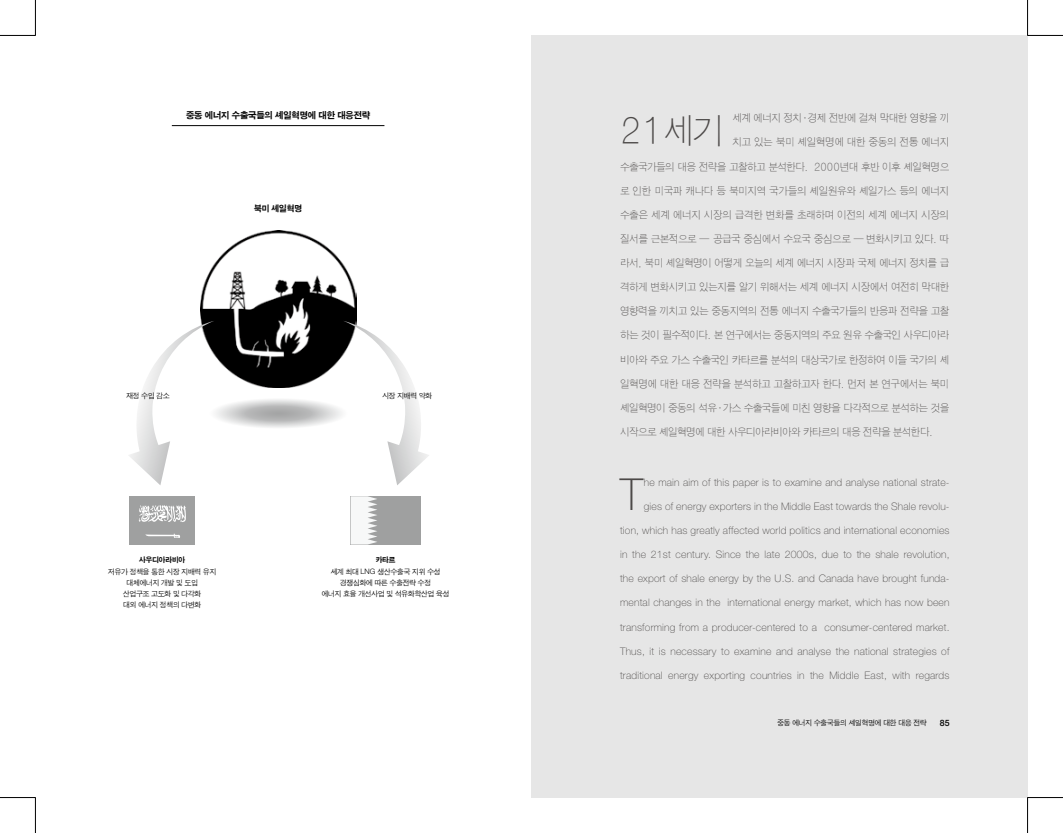
<style>
.page{position:relative;width:1063px;height:833px;background:#fff}
.page>*{position:absolute;margin:0;border:0;box-sizing:border-box;transform-origin:0 0}
.t1{font:100 44.12px "Helvetica Neue LT Std";color:#4c4948}
.t2{font:34.5px "SMSE Gothic Std";color:#4c4948;scale:.95 1}
.t3{font:100 10.38px "Helvetica Neue LT Std";letter-spacing:.02em;color:#4c4948}
.t4{font:10.38px "SMSE Gothic Std";letter-spacing:-.075em;color:#4c4948;scale:.95 1}
.t5{font:9.38px "SMK Gothic Std";letter-spacing:-.09em;color:#000;scale:.96 1}
.t6{font:8.75px "SMK Gothic Std";letter-spacing:-.09em;color:#000;scale:.96 1}
.t7{font:500 8.75px "Helvetica Neue LT Std";color:#000}
.t8{font:7.5px/11.2px "SMJ Gothic Std";letter-spacing:-.09em;color:#000;text-align:center;scale:.96 1}
.t9{font:7.5px "SMK Gothic Std";letter-spacing:-.09em;color:#000;scale:.96 1}
.s1{font-family:"Helvetica Neue LT Std";font-weight:300}
</style>
<div class="page">
<div style="left:531px;top:35px;width:497px;height:762px;background:#e6e6e6"></div>
<hr style="left:172px;top:125px;width:212px;height:1px;background:#000">
<img style="left:200px;top:231px;width:156px;height:90px">
<div style="left:351px;top:496px;width:70px;height:48px;background:#9fa0a0"></div>
<svg style="left:351px;top:496px;width:26px;height:48px"></svg>
<div style="left:129px;top:496px;width:66px;height:48px;background:#9fa0a0"></div>
<svg style="left:139px;top:505px;width:47px;height:33px"></svg>
<svg style="left:129px;top:321px;width:300px;height:164px"></svg>
<hr style="left:0;top:35px;width:35px;height:1px;background:#000">
<hr style="left:1028px;top:35px;width:35px;height:1px;background:#000">
<hr style="left:0;top:797px;width:35px;height:1px;background:#000">
<hr style="left:1028px;top:797px;width:35px;height:1px;background:#000">
<hr style="left:35px;top:0;width:1px;height:35px;background:#000">
<hr style="left:35px;top:797px;width:1px;height:36px;background:#000">
<hr style="left:1027px;top:0;width:1px;height:35px;background:#000">
<hr style="left:1027px;top:797px;width:1px;height:36px;background:#000">
<p class="t5" style="left:186px;top:110px;width:194px">중동 에너지 수출국들의 셰일혁명에 대한 대응전략</p>
<p class="t6" style="left:254px;top:204px;width:52px">북미 셰일혁명</p>
<p class="t8" style="left:126px;top:390px;width:47px">재정 수입 감소</p>
<p class="t8" style="left:382px;top:390px;width:54px">시장 지배력 약화</p>
<p class="t9" style="left:139px;top:556px;width:50px">사우디아라비아</p>
<p class="t8" style="left:108px;top:566px;width:115px">저유가 정책을 통한 시장 지배력 유지 대체에너지 개발 및 도입<br>산업구조 고도화 및 다각화<br>대외 에너지 정책의 다변화</p>
<p class="t9" style="left:375px;top:556px;width:23px">카타르</p>
<p class="t8" style="left:321px;top:566px;width:135px">세계 최대 <span class="s1">LNG</span> 생산수출국 지위 수성 경쟁심화에 따른 수출전략 수정<br>에너지 효율 개선사업 및 석유화학산업 육성</p>
<h2 class="t2" style="left:620px;top:112px;width:112px">21세기</h2>
<p class="t4" style="left:732px;top:113px;width:230px">세계 에너지 정치·경제 전반에 걸쳐 막대한 영향을 끼</p>
<p class="t4" style="left:732px;top:137px;width:230px">치고 있는 북미 셰일혁명에 대한 중동의 전통 에너지</p>
<p class="t4" style="left:620px;top:161px;width:348px">수출국가들의 대응 전략을 고찰하고 분석한다. 2000년대 후반 이후 셰일혁명으</p>
<p class="t4" style="left:620px;top:185px;width:348px">로 인한 미국과 캐나다 등 북미지역 국가들의 셰일원유와 셰일가스 등의 에너지</p>
<p class="t4" style="left:620px;top:209px;width:348px">수출은 세계 에너지 시장의 급격한 변화를 초래하며 이전의 세계 에너지 시장의</p>
<p class="t4" style="left:620px;top:233px;width:348px">질서를 근본적으로 — 공급국 중심에서 수요국 중심으로 — 변화시키고 있다. 따</p>
<p class="t4" style="left:620px;top:257px;width:349px">라서, 북미 셰일혁명이 어떻게 오늘의 세계 에너지 시장과 국제 에너지 정치를 급</p>
<p class="t4" style="left:620px;top:282px;width:348px">격하게 변화시키고 있는지를 알기 위해서는 세계 에너지 시장에서 여전히 막대한</p>
<p class="t4" style="left:620px;top:306px;width:348px">영향력을 끼치고 있는 중동지역의 전통 에너지 수출국가들의 반응과 전략을 고찰</p>
<p class="t4" style="left:620px;top:330px;width:348px">하는 것이 필수적이다. 본 연구에서는 중동지역의 주요 원유 수출국인 사우디아라</p>
<p class="t4" style="left:620px;top:354px;width:348px">비아와 주요 가스 수출국인 카타르를 분석의 대상국가로 한정하여 이들 국가의 셰</p>
<p class="t4" style="left:620px;top:378px;width:348px">일혁명에 대한 대응 전략을 분석하고 고찰하고자 한다. 먼저 본 연구에서는 북미</p>
<p class="t4" style="left:620px;top:402px;width:348px">셰일혁명이 중동의 석유·가스 수출국들에 미친 영향을 다각적으로 분석하는 것을</p>
<p class="t4" style="left:620px;top:426px;width:331px">시작으로 셰일혁명에 대한 사우디아라비아와 카타르의 대응 전략을 분석한다.</p>
<h1 class="t1" style="left:620px;top:469px;width:24px">T</h1>
<p class="t3" style="left:644px;top:476px;width:307px">he main aim of this paper is to examine and analyse national strate-</p>
<p class="t3" style="left:644px;top:500px;width:307px">gies of energy exporters in the Middle East towards the Shale revolu-</p>
<p class="t3" style="left:620px;top:524px;width:331px">tion, which has greatly affected world politics and international economies</p>
<p class="t3" style="left:620px;top:548px;width:331px">in the 21st century. Since the late 2000s, due to the shale revolution,</p>
<p class="t3" style="left:620px;top:572px;width:331px">the export of shale energy by the U.S. and Canada have brought funda-</p>
<p class="t3" style="left:620px;top:597px;width:331px">mental changes in the international energy market, which has now been</p>
<p class="t3" style="left:620px;top:621px;width:331px">transforming from a producer-centered to a consumer-centered market.</p>
<p class="t3" style="left:620px;top:645px;width:331px">Thus, it is necessary to examine and analyse the national strategies of</p>
<p class="t3" style="left:620px;top:669px;width:331px">traditional energy exporting countries in the Middle East, with regards</p>
<p class="t8" style="left:777px;top:717px;width:158px">중동 에너지 수출국들의 셰일혁명에 대한 대응 전략</p>
<p class="t7" style="left:940px;top:717px;width:11px">85</p>
</div>
